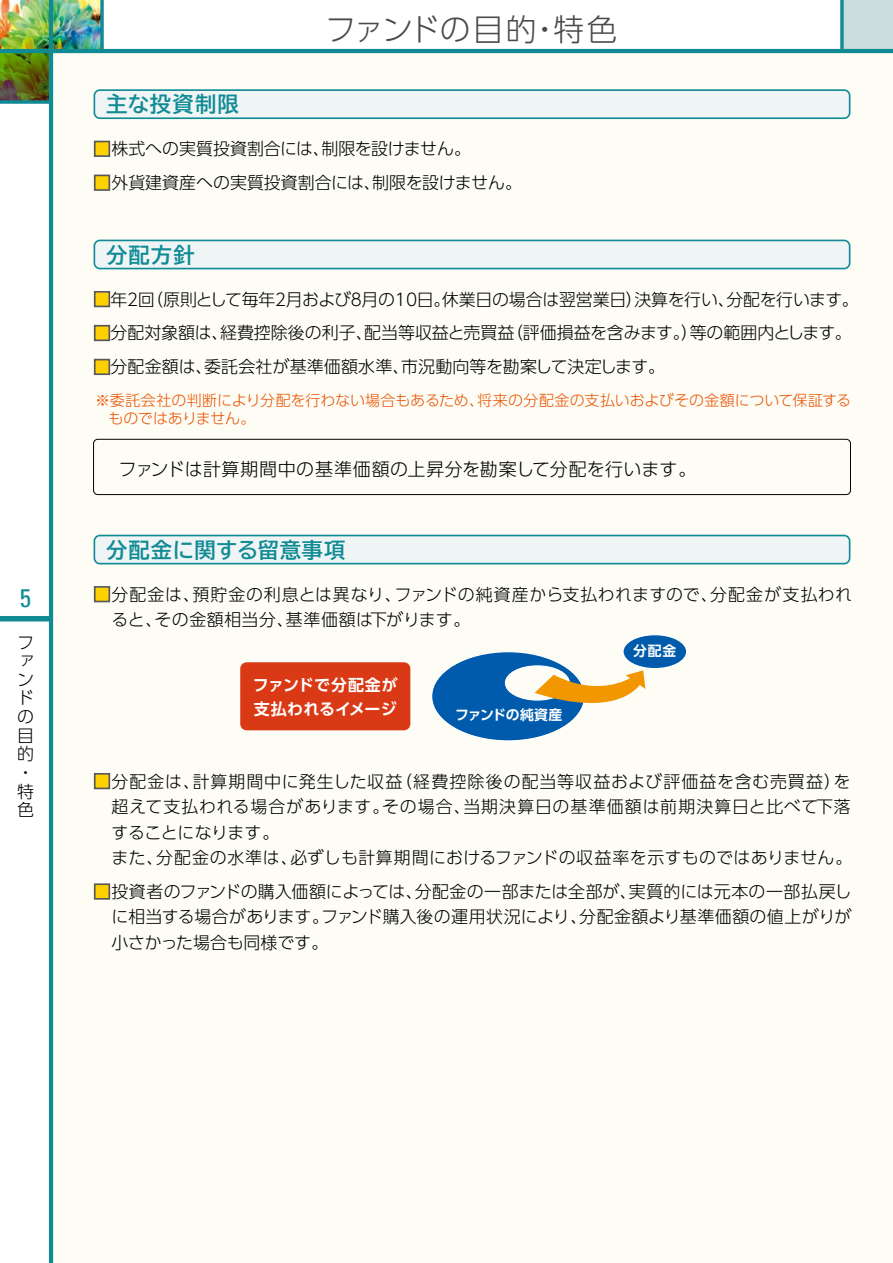
<style>
.page{position:relative;width:893px;height:1263px;background:#fff}
.page>*{position:absolute;margin:0;border:0;box-sizing:border-box;transform-origin:0 0}
.t1{font:300 30.75px "UD Shin Go Pro";letter-spacing:.005em;color:#4c4948}
.t2{font:condensed 25.5px "Univers LT Std";color:#108b95}
.t3{font:700 21.3px "TBUD Go Std";letter-spacing:.04em;color:#108b95}
.t4{font:300 18px "UD Shin Go Pro";letter-spacing:.02em;color:#000}
.t5{font:300 16.95px/18.6px "UD Shin Go Pro";color:#000;text-align:justify}
.t6{font:300 16.95px/25.5px "UD Shin Go Pro";letter-spacing:.04em;color:#000}
.t7{font:300 16.95px/25.5px "UD Shin Go Pro";letter-spacing:.025em;color:#000}
.t8{font:300 16.95px "UD Shin Go Pro";letter-spacing:-.02em;color:#000}
.t9{font:700 15.9px/23.4px "UD Shin Go Pro De";letter-spacing:.02em;color:#fff}
.t10{font:300 15px/18px "UD Shin Go Pro";letter-spacing:-.005em;color:#ea5504}
.t11{font:700 13.8px "UD Shin Go Pro De";letter-spacing:-.025em;color:#fff}
.t12{font:700 13.8px "UD Shin Go Pro De";letter-spacing:.03em;color:#fff}
.s1{color:#fdd000}
</style>
<div class="page">
<img style="left:0;top:0;width:100px;height:49px">
<svg style="left:0;top:53px;width:49px;height:47px;background:#596912"></svg>
<div style="left:51px;top:49px;width:842px;height:1214px;background:#fdfcf5"></div>
<div style="left:842px;top:0;width:51px;height:51px;background:#cbdbde"></div>
<svg style="left:840px;top:0;width:4px;height:49px"></svg>
<div style="left:0;top:616px;width:51px;height:5px;background:#108b95"></div>
<hr style="left:49px;top:0;width:4px;height:1263px;background:#108b95">
<hr style="left:0;top:49px;width:893px;height:4px;background:#108b95">
<svg style="left:0;top:100px;width:49px;height:4px"></svg>
<svg style="left:100px;top:0;width:4px;height:49px"></svg>
<div style="left:94px;top:141px;width:16px;height:16px;border:2px solid #595757"></div>
<div style="left:94px;top:175px;width:16px;height:16px;border:2px solid #595757"></div>
<svg style="left:94px;top:89px;width:756px;height:30px"></svg>
<div style="left:94px;top:586px;width:16px;height:16px;border:2px solid #595757"></div>
<div style="left:94px;top:773px;width:16px;height:16px;border:2px solid #595757"></div>
<div style="left:94px;top:883px;width:16px;height:17px;border:2px solid #595757"></div>
<div style="left:623px;top:635px;width:64px;height:34px;background:#005bac;border-radius:50%"></div>
<div style="left:622px;top:634px;width:65px;height:35px;border:1px solid #fff;border-radius:50%"></div>
<div style="left:240px;top:662px;width:170px;height:68px;background:#da3915;border-radius:6px"></div>
<svg style="left:432px;top:650px;width:213px;height:91px"></svg>
<svg style="left:94px;top:535px;width:756px;height:29px"></svg>
<div style="left:94px;top:291px;width:16px;height:16px;border:2px solid #595757"></div>
<div style="left:94px;top:325px;width:16px;height:16px;border:2px solid #595757"></div>
<div style="left:94px;top:359px;width:16px;height:16px;border:2px solid #595757"></div>
<svg style="left:94px;top:240px;width:756px;height:29px"></svg>
<div style="left:93px;top:439px;width:758px;height:56px;border:1px solid #000;border-radius:4px"></div>
<hr style="left:892px;top:0;width:1px;height:51px;background:#619fa8">
<h2 class="t2" style="left:20px;top:582px;width:13px">5</h2>
<p class="t5" style="left:17px;top:632px;width:18px;text-align:left">ファンドの目的・特色</p>
<p class="t3" style="left:106px;top:87px;width:134px">主な投資制限</p>
<h1 class="t1" style="left:325px;top:4px;width:294px">ファンドの目的・特色</h1>
<p class="t5" style="left:94px;top:139px;width:379px"><span class="s1">■</span>株式への実質投資割合には、制限を設けません。</p>
<p class="t5" style="left:94px;top:173px;width:430px"><span class="s1">■</span>外貨建資産への実質投資割合には、制限を設けません。</p>
<p class="t3" style="left:106px;top:237px;width:90px">分配方針</p>
<p class="t8" style="left:94px;top:285px;width:767px"><span class="s1">■</span>年２回（原則として毎年２月および８月の10日。休業日の場合は翌営業日）決算を行い、分配を行います。</p>
<p class="t5" style="left:94px;top:323px;width:760px"><span class="s1">■</span>分配対象額は、経費控除後の利子、配当等収益と売買益（評価損益を含みます。）等の範囲内とします。</p>
<p class="t5" style="left:94px;top:357px;width:573px"><span class="s1">■</span>分配金額は、委託会社が基準価額水準、市況動向等を勘案して決定します。</p>
<p class="t10" style="left:109px;top:390px;width:744px;text-indent:-13px">※委託会社の判断により分配を行わない場合もあるため、将来の分配金の支払いおよびその金額について保証するものではありません。</p>
<p class="t4" style="left:118px;top:454px;width:580px">ファンドは計算期間中の基準価額の上昇分を勘案して分配を行います。</p>
<p class="t3" style="left:106px;top:533px;width:241px">分配金に関する留意事項</p>
<p class="t7" style="left:112px;top:581px;width:742px;text-indent:-18px"><span class="s1">■</span>分配金は、預貯金の利息とは異なり、ファンドの純資産から支払われますので、分配金が支払われると、その金額相当分、基準価額は下がります。</p>
<p class="t9" style="left:253px;top:673px;width:146px">ファンドで分配金が支払われるイメージ</p>
<p class="t11" style="left:455px;top:703px;width:109px">ファンドの純資産</p>
<p class="t12" style="left:633px;top:640px;width:45px">分配金</p>
<p class="t6" style="left:112px;top:768px;width:742px;text-indent:-18px"><span class="s1">■</span>分配金は、計算期間中に発生した収益（経費控除後の配当等収益および評価益を含む売買益）を超えて支払われる場合があります。その場合、当期決算日の基準価額は前期決算日と比べて下落することになります。<br>また、分配金の水準は、必ずしも計算期間におけるファンドの収益率を示すものではありません。</p>
<p class="t5" style="left:112px;top:878px;width:741px;line-height:25.5px;text-indent:-18px"><span class="s1">■</span>投資者のファンドの購入価額によっては、分配金の一部または全部が、実質的には元本の一部払戻しに相当する場合があります。ファンド購入後の運用状況により、分配金額より基準価額の値上がりが小さかった場合も同様です。</p>
</div>
